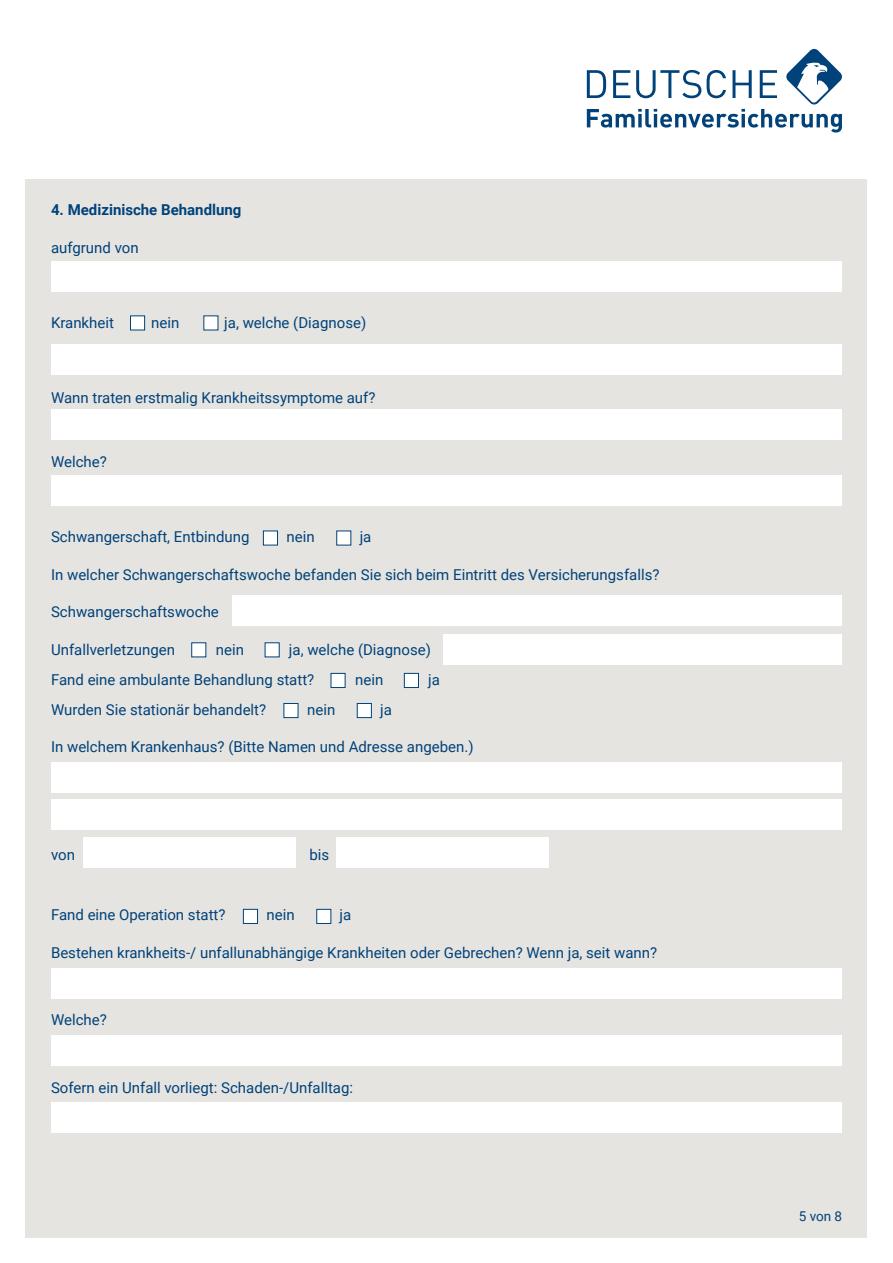
<style>
.page{position:relative;width:893px;height:1263px;background:#fff}
.page>*{position:absolute;margin:0;border:0;box-sizing:border-box;transform-origin:0 0}
.t1{font:15px/30px "Roboto";color:#004279}
.t2{font:700 15px "Roboto";color:#004279}
.t3{font:13.5px "Roboto";color:#004279}
</style>
<div class="page">
<svg style="left:587px;top:49px;width:255px;height:84px"></svg>
<div style="left:26px;top:179px;width:841px;height:1058px;background:#e6e4e1"></div>
<div style="left:83px;top:837px;width:213px;height:30px;background:#fff"></div>
<div style="left:336px;top:837px;width:213px;height:30px;background:#fff"></div>
<div style="left:51px;top:262px;width:791px;height:30px;background:#fff"></div>
<div style="left:51px;top:344px;width:791px;height:30px;background:#fff"></div>
<div style="left:51px;top:410px;width:791px;height:30px;background:#fff"></div>
<div style="left:51px;top:475px;width:791px;height:30px;background:#fff"></div>
<div style="left:51px;top:762px;width:791px;height:30px;background:#fff"></div>
<div style="left:51px;top:800px;width:791px;height:30px;background:#fff"></div>
<div style="left:232px;top:596px;width:610px;height:30px;background:#fff"></div>
<div style="left:443px;top:635px;width:399px;height:30px;background:#fff"></div>
<div style="left:191px;top:642px;width:15px;height:15px;background:#fff;border:1px solid #004279"></div>
<div style="left:265px;top:642px;width:15px;height:15px;background:#fff"></div>
<div style="left:331px;top:673px;width:14px;height:15px;background:#fff;border:1px solid #004279"></div>
<div style="left:404px;top:673px;width:15px;height:15px;background:#fff;border:1px solid #004279"></div>
<div style="left:284px;top:703px;width:14px;height:15px;background:#fff;border:1px solid #004279"></div>
<div style="left:357px;top:703px;width:15px;height:15px;background:#fff;border:1px solid #004279"></div>
<div style="left:263px;top:531px;width:15px;height:14px;background:#fff;border:1px solid #004279"></div>
<div style="left:336px;top:531px;width:15px;height:14px;background:#fff;border:1px solid #004279"></div>
<div style="left:130px;top:315px;width:15px;height:15px;background:#fff;border:1px solid #004279"></div>
<div style="left:203px;top:315px;width:15px;height:15px;background:#fff"></div>
<div style="left:51px;top:968px;width:791px;height:30px;background:#fff"></div>
<div style="left:51px;top:1036px;width:791px;height:30px;background:#fff"></div>
<div style="left:51px;top:1103px;width:791px;height:30px;background:#fff"></div>
<div style="left:243px;top:909px;width:15px;height:15px;background:#fff;border:1px solid #004279"></div>
<div style="left:316px;top:909px;width:15px;height:15px;background:#fff;border:1px solid #004279"></div>
<p class="t2" style="left:51px;top:200px;width:192px">4. Medizinische Behandlung</p>
<p class="t1" style="left:51px;top:232px;width:89px">aufgrund von</p>
<p class="t1" style="left:51px;top:307px;width:64px">Krankheit</p>
<p class="t1" style="left:151px;top:307px;width:30px">nein</p>
<p class="t1" style="left:224px;top:307px;width:143px">ja, welche (Diagnose)</p>
<p class="t1" style="left:51px;top:382px;width:326px">Wann traten erstmalig Krankheitssymptome auf?</p>
<p class="t1" style="left:51px;top:446px;width:57px">Welche?</p>
<p class="t1" style="left:51px;top:521px;width:200px">Schwangerschaft, Entbindung</p>
<p class="t1" style="left:287px;top:521px;width:30px">nein</p>
<p class="t1" style="left:360px;top:521px;width:13px">ja</p>
<p class="t1" style="left:51px;top:559px;width:610px">In welcher Schwangerschaftswoche befanden Sie sich beim Eintritt des Versicherungsfalls?</p>
<p class="t1" style="left:51px;top:596px;width:169px">Schwangerschaftswoche</p>
<p class="t1" style="left:51px;top:634px;width:125px">Unfallverletzungen</p>
<p class="t1" style="left:216px;top:634px;width:30px">nein</p>
<p class="t1" style="left:51px;top:634px;width:381px;text-indent:238px">ja, welche (Diagnose)<br>Fand eine ambulante Behandlung statt?</p>
<p class="t1" style="left:355px;top:664px;width:30px">nein</p>
<p class="t1" style="left:428px;top:664px;width:13px">ja</p>
<p class="t1" style="left:51px;top:694px;width:217px">Wurden Sie stationär behandelt?</p>
<p class="t1" style="left:307px;top:694px;width:30px">nein</p>
<p class="t1" style="left:380px;top:694px;width:13px">ja</p>
<p class="t1" style="left:51px;top:731px;width:424px">In welchem Krankenhaus? (Bitte Namen und Adresse angeben.)</p>
<p class="t1" style="left:51px;top:839px;width:25px">von</p>
<p class="t1" style="left:309px;top:839px;width:21px">bis</p>
<p class="t1" style="left:51px;top:899px;width:176px">Fand eine Operation statt?</p>
<p class="t1" style="left:266px;top:899px;width:30px">nein</p>
<p class="t1" style="left:340px;top:899px;width:13px">ja</p>
<p class="t1" style="left:51px;top:937px;width:608px">Bestehen krankheits-/ unfallunabhängige Krankheiten oder Gebrechen? Wenn ja, seit wann?</p>
<p class="t1" style="left:51px;top:1004px;width:57px">Welche?</p>
<p class="t1" style="left:51px;top:1072px;width:304px">Sofern ein Unfall vorliegt: Schaden-/Unfalltag:</p>
<p class="t3" style="left:799px;top:1207px;width:45px">5 von 8</p>
</div>
